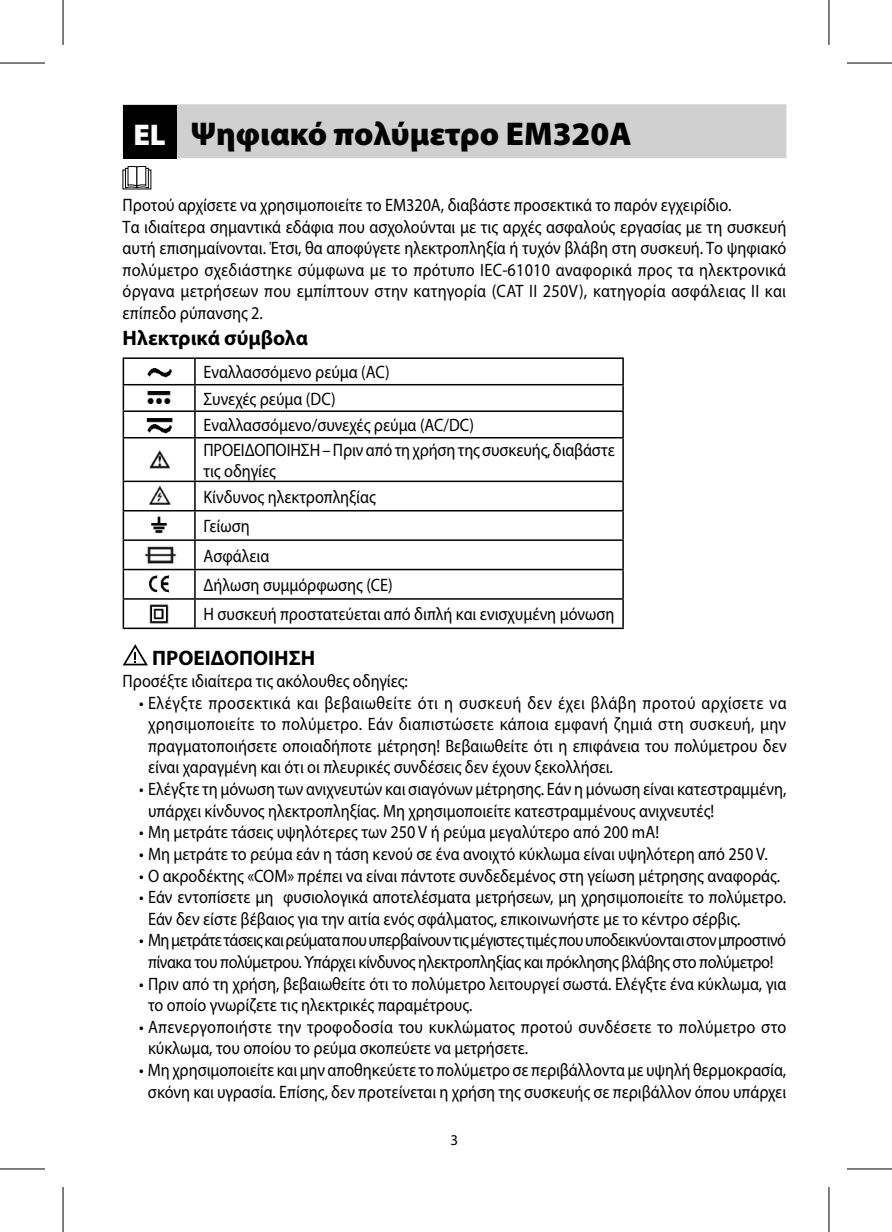
<style>
.page{position:relative;width:892px;height:1232px;background:#fff}
.page>*{position:absolute;margin:0;border:0;box-sizing:border-box;transform-origin:0 0}
.t1{font:900 33px "Myriad Pro";color:#000}
.t2{font:700 21px "Myriad Pro";color:#000}
.t3{font:18px/21.6px "Myriad Pro";color:#000;scale:.9 1}
.t4{font:18px/21.6px "Myriad Pro";letter-spacing:-.035em;color:#000;text-align:center;scale:.9 1}
.t5{font:15px "Myriad Pro";color:#000}
.s1{font-size:30px;color:#fff}
</style>
<div class="page">
<div style="left:123px;top:104px;width:663px;height:54px;background:#d0d0d0"></div>
<div style="left:123px;top:106px;width:53px;height:53px;background:#000"></div>
<svg style="left:125px;top:166px;width:24px;height:22px"></svg>
<hr style="left:123px;top:357px;width:72px;height:2px;background:#000">
<hr style="left:195px;top:357px;width:428px;height:2px;background:#000">
<hr style="left:194px;top:359px;width:2px;height:25px;background:#000">
<hr style="left:123px;top:384px;width:72px;height:1px;background:#000">
<hr style="left:195px;top:384px;width:428px;height:1px;background:#000">
<hr style="left:194px;top:385px;width:2px;height:25px;background:#000">
<hr style="left:123px;top:410px;width:72px;height:2px;background:#000">
<svg style="left:123px;top:359px;width:1px;height:78px"></svg>
<hr style="left:195px;top:410px;width:428px;height:2px;background:#000">
<hr style="left:194px;top:412px;width:2px;height:25px;background:#000">
<svg style="left:622px;top:359px;width:1px;height:78px"></svg>
<hr style="left:123px;top:437px;width:72px;height:1px;background:#000">
<hr style="left:123px;top:438px;width:1px;height:42px;background:#000">
<hr style="left:195px;top:437px;width:428px;height:1px;background:#000">
<hr style="left:194px;top:438px;width:2px;height:42px;background:#000">
<hr style="left:622px;top:438px;width:1px;height:42px;background:#000">
<hr style="left:123px;top:480px;width:72px;height:2px;background:#000">
<hr style="left:195px;top:480px;width:428px;height:2px;background:#000">
<hr style="left:194px;top:482px;width:2px;height:28px;background:#000">
<hr style="left:123px;top:510px;width:72px;height:1px;background:#000">
<hr style="left:195px;top:510px;width:428px;height:1px;background:#000">
<hr style="left:194px;top:511px;width:2px;height:28px;background:#000">
<hr style="left:123px;top:539px;width:72px;height:2px;background:#000">
<hr style="left:195px;top:539px;width:428px;height:2px;background:#000">
<hr style="left:194px;top:541px;width:2px;height:28px;background:#000">
<hr style="left:123px;top:569px;width:72px;height:1px;background:#000">
<hr style="left:195px;top:569px;width:428px;height:1px;background:#000">
<hr style="left:194px;top:570px;width:2px;height:28px;background:#000">
<hr style="left:123px;top:598px;width:72px;height:1px;background:#000">
<svg style="left:123px;top:482px;width:1px;height:145px"></svg>
<hr style="left:195px;top:598px;width:428px;height:1px;background:#000">
<hr style="left:194px;top:599px;width:2px;height:28px;background:#000">
<svg style="left:622px;top:482px;width:1px;height:145px"></svg>
<hr style="left:123px;top:627px;width:72px;height:2px;background:#000">
<hr style="left:195px;top:627px;width:428px;height:2px;background:#000">
<img style="left:147px;top:368px;width:25px;height:10px">
<img style="left:147px;top:391px;width:24px;height:13px">
<img style="left:146px;top:418px;width:27px;height:15px">
<img style="left:149px;top:450px;width:22px;height:19px">
<img style="left:149px;top:485px;width:22px;height:20px">
<img style="left:151px;top:516px;width:16px;height:18px">
<img style="left:144px;top:546px;width:33px;height:18px">
<img style="left:149px;top:575px;width:20px;height:18px">
<img style="left:149px;top:604px;width:20px;height:20px">
<svg style="left:123px;top:644px;width:25px;height:21px"></svg>
<svg style="left:829px;top:0;width:1px;height:45px"></svg>
<svg style="left:829px;top:1187px;width:1px;height:45px"></svg>
<hr style="left:0;top:62px;width:45px;height:2px;background:#000">
<hr style="left:846px;top:62px;width:45px;height:2px;background:#000">
<hr style="left:0;top:1168px;width:45px;height:1px;background:#000">
<hr style="left:846px;top:1168px;width:45px;height:1px;background:#000">
<hr style="left:62px;top:0;width:2px;height:45px;background:#000">
<hr style="left:62px;top:1187px;width:2px;height:45px;background:#000">
<hr style="left:828px;top:0;width:1px;height:45px;background:#000">
<hr style="left:828px;top:1187px;width:1px;height:45px;background:#000">
<h1 class="t1" style="left:133px;top:112px;width:500px"><span class="s1">EL</span> Ψηφιακό πολύμετρο EM320A</h1>
<p class="t3" style="left:123px;top:194px;width:738px">Προτού αρχίσετε να χρησιμοποιείτε το EM320A, διαβάστε προσεκτικά το παρόν εγχειρίδιο.<br>Τα ιδιαίτερα σημαντικά εδάφια που ασχολούνται με τις αρχές ασφαλούς εργασίας με τη συσκευή αυτή επισημαίνονται. Έτσι, θα αποφύγετε ηλεκτροπληξία ή τυχόν βλάβη στη συσκευή. Το ψηφιακό πολύμετρο σχεδιάστηκε σύμφωνα με το πρότυπο IEC-61010 αναφορικά προς τα ηλεκτρονικά όργανα μετρήσεων που εμπίπτουν στην κατηγορία (CAT II 250V), κατηγορία ασφάλειας II και επίπεδο ρύπανσης 2.</p>
<p class="t2" style="left:123px;top:325px;width:187px">Ηλεκτρικά σύμβολα</p>
<p class="t3" style="left:203px;top:359px;width:302px;line-height:26.4px">Εναλλασσόμενο ρεύμα (AC)<br>Συνεχές ρεύμα (DC)<br>Εναλλασσόμενο/συνεχές ρεύμα (AC/DC)</p>
<p class="t3" style="left:203px;top:438px;width:458px">ΠΡΟΕΙΔΟΠΟΙΗΣΗ – Πριν από τη χρήση της συσκευής, διαβάστε τις οδηγίες</p>
<p class="t3" style="left:203px;top:482px;width:458px;line-height:29.4px">Κίνδυνος ηλεκτροπληξίας<br>Γείωση<br>Ασφάλεια<br>Δήλωση συμμόρφωσης (CE)<br>Η συσκευή προστατεύεται από διπλή και ενισχυμένη μόνωση</p>
<p class="t2" style="left:152px;top:644px;width:165px">ΠΡΟΕΙΔΟΠΟΙΗΣΗ</p>
<p class="t3" style="left:123px;top:670px;width:318px">Προσέξτε ιδιαίτερα τις ακόλουθες οδηγίες:</p>
<p class="t3" style="left:148px;top:691px;width:711px;text-align:justify;text-indent:-9px">• Ελέγξτε προσεκτικά και βεβαιωθείτε ότι η συσκευή δεν έχει βλάβη προτού αρχίσετε να χρησιμοποιείτε το πολύμετρο. Εάν διαπιστώσετε κάποια εμφανή ζημιά στη συσκευή, μην πραγματοποιήσετε οποιαδήποτε μέτρηση! Βεβαιωθείτε ότι η επιφάνεια του πολύμετρου δεν είναι χαραγμένη και ότι οι πλευρικές συνδέσεις δεν έχουν ξεκολλήσει.</p>
<p class="t3" style="left:148px;top:778px;width:710px;text-indent:-9px">• Ελέγξτε τη μόνωση των ανιχνευτών και σιαγόνων μέτρησης. Εάν η μόνωση είναι κατεστραμμένη, υπάρχει κίνδυνος ηλεκτροπληξίας. Μη χρησιμοποιείτε κατεστραμμένους ανιχνευτές!</p>
<p class="t3" style="left:139px;top:821px;width:579px">• Μη μετράτε τάσεις υψηλότερες των 250 V ή ρεύμα μεγαλύτερο από 200 mA!</p>
<p class="t3" style="left:139px;top:842px;width:699px">• Μη μετράτε το ρεύμα εάν η τάση κενού σε ένα ανοιχτό κύκλωμα είναι υψηλότερη από 250 V.</p>
<p class="t3" style="left:139px;top:864px;width:713px">• Ο ακροδέκτης «COM» πρέπει να είναι πάντοτε συνδεδεμένος στη γείωση μέτρησης αναφοράς.</p>
<p class="t3" style="left:148px;top:886px;width:710px;text-indent:-9px">• Εάν εντοπίσετε μη φυσιολογικά αποτελέσματα μετρήσεων, μη χρησιμοποιείτε το πολύμετρο.<br>Εάν δεν είστε βέβαιος για την αιτία ενός σφάλματος, επικοινωνήστε με το κέντρο σέρβις.</p>
<p class="t4" style="left:139px;top:929px;width:720px">• Μη μετράτε τάσεις και ρεύματα που υπερβαίνουν τις μέγιστες τιμές που υποδεικνύονται στον μπροστινό πίνακα του πολύμετρου. Υπάρχει κίνδυνος ηλεκτροπληξίας και πρόκλησης βλάβης στο πολύμετρο!</p>
<p class="t3" style="left:148px;top:972px;width:710px;text-indent:-9px">• Πριν από τη χρήση, βεβαιωθείτε ότι το πολύμετρο λειτουργεί σωστά. Ελέγξτε ένα κύκλωμα, για το οποίο γνωρίζετε τις ηλεκτρικές παραμέτρους.</p>
<p class="t3" style="left:148px;top:1015px;width:710px;text-indent:-9px">• Απενεργοποιήστε την τροφοδοσία του κυκλώματος προτού συνδέσετε το πολύμετρο στο κύκλωμα, του οποίου το ρεύμα σκοπεύετε να μετρήσετε.</p>
<p class="t3" style="left:139px;top:1058px;width:720px;text-align:center">• Μη χρησιμοποιείτε και μην αποθηκεύετε το πολύμετρο σε περιβάλλοντα με υψηλή θερμοκρασία, σκόνη και υγρασία. Επίσης, δεν προτείνεται η χρήση της συσκευής σε περιβάλλον όπου υπάρχει</p>
<p class="t5" style="left:450px;top:1130px;width:9px">3</p>
</div>
